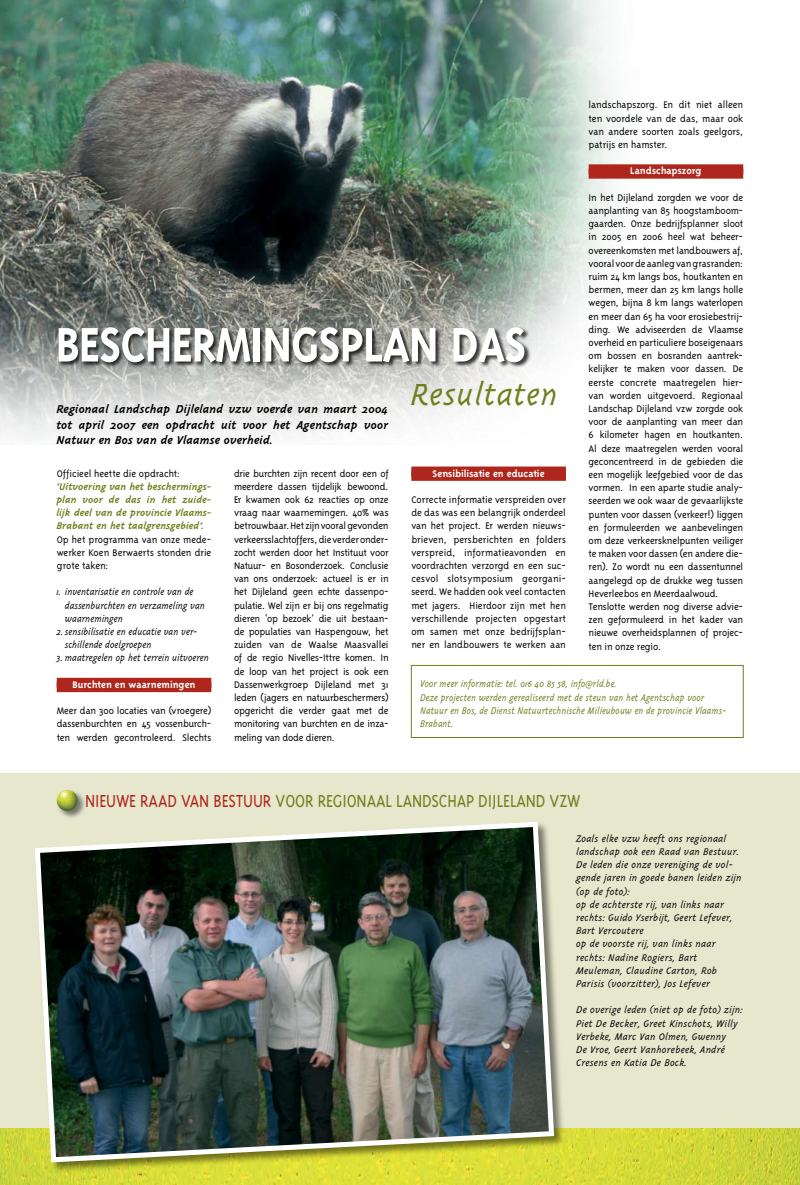
<style>
.page{position:relative;width:800px;height:1185px;background:#fff}
.page>*{position:absolute;margin:0;border:0;box-sizing:border-box;transform-origin:0 0}
.t1{font:700 55.6px "Triplex";letter-spacing:-.015em;color:#fff;scale:.9 1}
.t2{font:italic 300 35px "Triplex";color:#717e1d}
.t3{font:300 20px "Triplex";letter-spacing:-.01em;color:#717e1d;scale:.9 1}
.t4{font:italic 700 13px/15.6px "Triplex";color:#000;text-align:justify}
.t5{font:300 11px/13.2px "Triplex";letter-spacing:-.015em;color:#000;text-align:justify}
.t6{font:italic 300 11px/13.2px "Triplex";color:#000}
.t7{font:italic 300 11px/13.2px "Triplex";letter-spacing:-.01em;color:#717e1d;scale:.9 1}
.t8{font:italic 300 11px "Triplex";color:#000;scale:.93 1}
.t9{font:italic 700 11px/13.2px "Triplex";letter-spacing:-.005em;color:#717e1d;text-align:justify}
.t10{font:700 11px "Triplex";letter-spacing:-.005em;color:#fff}
.s1{color:#af271c}
</style>
<div class="page">
<div style="left:0;top:773px;width:799px;height:357px;background:#e6e7cd"></div>
<svg style="left:0;top:1128px;width:799px;height:57px;fill:#d4da39"></svg>
<img style="left:0;top:0;width:616px;height:440px">
<div style="left:57px;top:678px;width:154px;height:10px;background:#af271c"></div>
<div style="left:57px;top:682px;width:154px;height:10px;background:#af271c"></div>
<div style="left:58px;top:327px;width:473px;height:42px;background:#000;opacity:.75"></div>
<div style="left:411px;top:466px;width:155px;height:10px;background:#af271c"></div>
<div style="left:411px;top:471px;width:155px;height:10px;background:#af271c"></div>
<div style="left:588px;top:164px;width:155px;height:10px;background:#af271c"></div>
<div style="left:588px;top:169px;width:155px;height:10px;background:#af271c"></div>
<div style="left:411px;top:665px;width:332px;height:73px;border:1px solid #717e1d"></div>
<div style="left:56px;top:789px;width:31px;height:32px;background:#000;opacity:.5"></div>
<img style="left:57px;top:790px;width:20px;height:21px;border-radius:50%">
<div style="left:34px;top:821px;width:533px;height:354px;background:#000;opacity:.5"></div>
<img style="left:32px;top:819px;width:524px;height:346px">
<p class="t5" style="left:588px;top:98px;width:156px">landschapszorg. En dit niet alleen ten voordele van de das, maar ook van andere soorten zoals geelgors, patrijs en hamster.</p>
<p class="t10" style="left:630px;top:165px;width:73px">Landschapszorg</p>
<p class="t5" style="left:588px;top:191px;width:156px;text-align:left">I n het Dijleland zorgden we voor de aanplanting van 85 hoogstamboom&shy;gaarden. Onze bedrijfsplanner sloot in 2005 en 2006 heel wat beheer&shy;overeenkomsten met landbouwers af, vooral voor de aanleg van grasranden: ruim 24 km langs bos, houtkanten en bermen, meer dan 25 km langs holle wegen, bijna 8 km langs waterlopen en meer dan 65 ha voor erosiebestrij&shy;ding. We adviseerden de Vlaamse overheid en particuliere boseigenaars om bossen en bosranden aantrek&shy;kelijker te maken voor dassen. De eerste concrete maatregelen hier&shy;van worden uitgevoerd. Regionaal Landschap Dijleland vzw zorgde ook voor de aanplanting van meer dan 6 kilometer hagen en houtkanten.<br>Al deze maatregelen werden vooral geconcentreerd in de gebieden die een mogelijk leefgebied voor de das vormen. In een aparte studie analy&shy;seerden we ook waar de gevaarlijkste punten voor dassen (verkeer!) liggen en formuleerden we aanbevelingen om deze verkeersknelpunten veiliger te maken voor dassen (en andere die&shy;ren). Zo wordt nu een dassentunnel aangelegd op de drukke weg tussen Heverleebos en Meerdaalwoud.<br>Tenslotte werden nog diverse advie&shy;zen geformuleerd in het kader van nieuwe overheidsplannen of projec&shy;ten in onze regio.</p>
<h1 class="t1" style="left:56px;top:313px;width:319px">Beschermingsplan</h1>
<h1 class="t1" style="left:450px;top:313px;width:57px">Das</h1>
<h2 class="t2" style="left:411px;top:377px;width:149px">Resultaten</h2>
<p class="t4" style="left:57px;top:402px;width:333px">Regionaal Landschap Dijleland vzw voerde van maart 2004 tot april 2007 een opdracht uit voor het Agentschap voor Natuur en Bos van de Vlaamse overheid.</p>
<p class="t5" style="left:57px;top:466px;width:125px">Officieel heette die opdracht:</p>
<p class="t9" style="left:57px;top:480px;width:156px">‘Uitvoering van het beschermings&shy;plan voor de das in het zuide&shy;lijk deel van de provincie Vlaams-Brabant en het taalgrensgebied’.</p>
<p class="t5" style="left:57px;top:532px;width:156px">Op het programma van onze mede&shy;werker Koen Berwaerts stonden drie grote taken:</p>
<p class="t8" style="left:57px;top:587px;width:149px">1. inventarisatie en controle van de</p>
<p class="t8" style="left:65px;top:600px;width:152px">dassenburchten en verzameling van</p>
<p class="t8" style="left:65px;top:613px;width:64px">waarnemingen</p>
<p class="t8" style="left:57px;top:626px;width:153px">2.sensibilisatie en educatie van ver-</p>
<p class="t8" style="left:65px;top:639px;width:95px">schillende doelgroepen</p>
<p class="t8" style="left:57px;top:653px;width:166px">3. maatregelen op het terrein uitvoeren</p>
<p class="t10" style="left:73px;top:678px;width:124px">Burchten en waarnemingen</p>
<p class="t5" style="left:57px;top:704px;width:156px">Meer dan 300 locaties van (vroegere) dassenburchten en 45 vossenburch&shy;ten werden gecontroleerd. Slechts</p>
<p class="t5" style="left:234px;top:466px;width:156px">drie burchten zijn recent door een of meerdere dassen tijdelijk bewoond.<br>Er kwamen ook 62 reacties op onze vraag naar waarnemingen. 40% was betrouwbaar. Het zijn vooral gevonden verkeersslachtoffers, die verder onder&shy;zocht werden door het Instituut voor Natuur- en Bosonderzoek. Conclusie van ons onderzoek: actueel is er in het Dijleland geen echte dassenpo&shy;pulatie. Wel zijn er bij ons regelmatig dieren ‘op bezoek’ die uit bestaan&shy;de populaties van Haspengouw, het zuiden van de Waalse Maasvallei of de regio Nivelles-Ittre komen. In de loop van het project is ook een Dassenwerkgroep Dijleland met 31 leden (jagers en natuurbeschermers) opgericht die verder gaat met de monitoring van burchten en de inza&shy;meling van dode dieren.</p>
<p class="t10" style="left:432px;top:467px;width:114px">Sensibilisatie en educatie</p>
<p class="t5" style="left:411px;top:493px;width:156px">Correcte informatie verspreiden over de das was een belangrijk onderdeel van het project. Er werden nieuws&shy;brieven, persberichten en folders verspreid, informatieavonden en voordrachten verzorgd en een suc&shy;cesvol slotsymposium georgani&shy;seerd. We hadden ook veel contacten met jagers. Hierdoor zijn met hen verschillende projecten opgestart om samen met onze bedrijfsplan&shy;ner en landbouwers te werken aan</p>
<p class="t7" style="left:420px;top:678px;width:341px">Voor meer informatie: tel. 016 40 85 58, info@rld.be.<br>Deze projecten werden gerealiseerd met de steun van het Agentschap voor Natuur en Bos, de Dienst Natuurtechnische Milieubouw en de provincie Vlaams-Brabant.</p>
<h3 class="t3" style="left:85px;top:790px;width:528px"><span class="s1">Nieuwe raad van bestuur</span> voor Regionaal Landschap Dijleland vzw</h3>
<p class="t6" style="left:576px;top:832px;width:167px">Zoals elke vzw heeft ons regionaal landschap ook een Raad van Bestuur.<br>De leden die onze vereniging de vol&shy;gende jaren in goede banen leiden zijn (op de foto):<br>op de achterste rij, van links naar rechts: Guido Yserbijt, Geert Lefever,<br>Bart Vercoutere<br>op de voorste rij, van links naar rechts: Nadine Rogiers, Bart<br>Meuleman, Claudine Carton, Rob<br>Parisis (voorzitter), Jos Lefever</p>
<p class="t6" style="left:576px;top:1004px;width:168px">De overige leden (niet op de foto) zijn:<br>Piet De Becker, Greet Kinschots, Willy Verbeke, Marc Van Olmen, Gwenny<br>De Vroe, Geert Vanhorebeek, André Cresens en Katia De Bock.</p>
</div>
